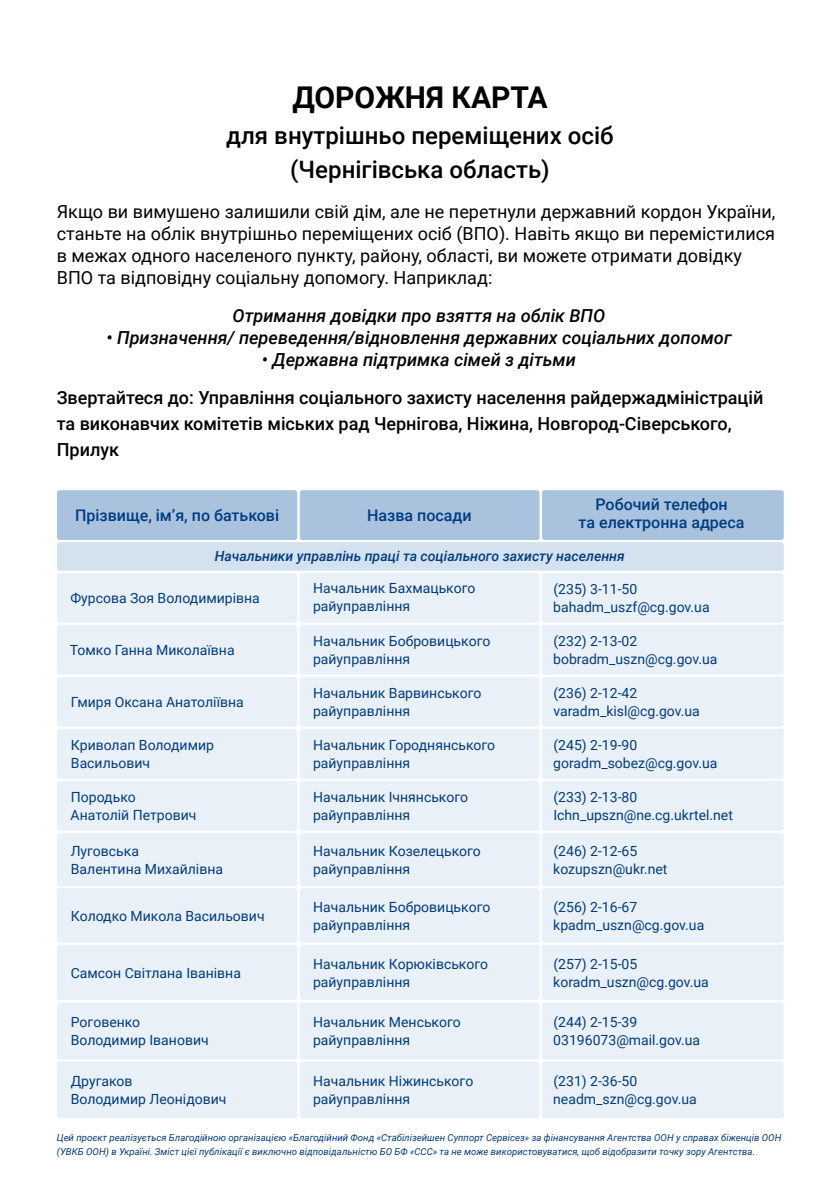
<style>
.page{position:relative;width:840px;height:1191px;background:#fff}
.page>*{position:absolute;margin:0;border:0;box-sizing:border-box;transform-origin:0 0}
.t1{font:700 30px "Roboto";color:#030304}
.t2{font:500 24px/34px "Roboto";color:#030304;text-align:center}
.t3{font:18px/22px "Roboto";color:#030304}
.t4{font:500 18px/26px "Roboto";color:#030304}
.t5{font:italic 500 18px "Roboto";color:#030304}
.t6{font:500 16px/18px "Roboto";color:#003c7f;text-align:center}
.t7{font:14px/18px "Roboto";color:#003c7f}
.t8{font:italic 500 14px "Roboto";color:#003c7f}
.t9{font:italic 9.6px/14px "Roboto";color:#003c7f}
</style>
<div class="page">
<div style="left:57px;top:490px;width:240px;height:50px;background:#a9c3df;border-radius:3px"></div>
<div style="left:299px;top:490px;width:240px;height:50px;background:#a9c3df;border-radius:3px"></div>
<div style="left:541px;top:490px;width:242px;height:50px;background:#a9c3df;border-radius:3px"></div>
<div style="left:57px;top:573px;width:240px;height:49px;background:#eaf0f7;border-radius:3px"></div>
<div style="left:299px;top:573px;width:240px;height:49px;background:#eaf0f7;border-radius:3px"></div>
<div style="left:541px;top:573px;width:242px;height:49px;background:#eaf0f7;border-radius:3px"></div>
<div style="left:57px;top:625px;width:240px;height:49px;background:#eaf0f7;border-radius:3px"></div>
<div style="left:299px;top:625px;width:240px;height:49px;background:#eaf0f7;border-radius:3px"></div>
<div style="left:541px;top:625px;width:242px;height:49px;background:#eaf0f7;border-radius:3px"></div>
<div style="left:57px;top:677px;width:240px;height:49px;background:#eaf0f7;border-radius:3px"></div>
<div style="left:299px;top:677px;width:240px;height:49px;background:#eaf0f7;border-radius:3px"></div>
<div style="left:541px;top:677px;width:242px;height:49px;background:#eaf0f7;border-radius:3px"></div>
<div style="left:57px;top:729px;width:240px;height:49px;background:#eaf0f7;border-radius:3px"></div>
<div style="left:299px;top:729px;width:240px;height:49px;background:#eaf0f7;border-radius:3px"></div>
<div style="left:541px;top:729px;width:242px;height:49px;background:#eaf0f7;border-radius:3px"></div>
<div style="left:57px;top:781px;width:240px;height:49px;background:#eaf0f7;border-radius:3px"></div>
<div style="left:299px;top:781px;width:240px;height:49px;background:#eaf0f7;border-radius:3px"></div>
<div style="left:541px;top:781px;width:242px;height:49px;background:#eaf0f7;border-radius:3px"></div>
<div style="left:57px;top:833px;width:240px;height:53px;background:#eaf0f7;border-radius:3px"></div>
<div style="left:299px;top:833px;width:240px;height:53px;background:#eaf0f7;border-radius:3px"></div>
<div style="left:541px;top:833px;width:242px;height:53px;background:#eaf0f7;border-radius:3px"></div>
<div style="left:57px;top:888px;width:240px;height:54px;background:#eaf0f7;border-radius:3px"></div>
<div style="left:299px;top:888px;width:240px;height:54px;background:#eaf0f7;border-radius:3px"></div>
<div style="left:541px;top:888px;width:242px;height:54px;background:#eaf0f7;border-radius:3px"></div>
<div style="left:57px;top:944px;width:240px;height:56px;background:#eaf0f7;border-radius:3px"></div>
<div style="left:299px;top:944px;width:240px;height:56px;background:#eaf0f7;border-radius:3px"></div>
<div style="left:541px;top:944px;width:242px;height:56px;background:#eaf0f7;border-radius:3px"></div>
<div style="left:57px;top:1002px;width:240px;height:57px;background:#eaf0f7;border-radius:3px"></div>
<div style="left:299px;top:1002px;width:240px;height:57px;background:#eaf0f7;border-radius:3px"></div>
<div style="left:541px;top:1002px;width:242px;height:57px;background:#eaf0f7;border-radius:3px"></div>
<div style="left:57px;top:1061px;width:240px;height:57px;background:#eaf0f7;border-radius:3px"></div>
<div style="left:299px;top:1061px;width:240px;height:57px;background:#eaf0f7;border-radius:3px"></div>
<div style="left:541px;top:1061px;width:242px;height:57px;background:#eaf0f7;border-radius:3px"></div>
<div style="left:57px;top:542px;width:726px;height:29px;background:#d4e1ef;border-radius:3px"></div>
<h1 class="t1" style="left:292px;top:76px;width:256px">ДОРОЖНЯ КАРТА</h1>
<h2 class="t2" style="left:226px;top:118px;width:388px">для внутрішньо переміщених осіб (Чернігівська область)</h2>
<p class="t3" style="left:57px;top:200px;width:719px">Якщо ви вимушено залишили свій дім, але не перетнули державний кордон України, станьте на облік внутрішньо переміщених осіб (ВПО). Навіть якщо ви перемістилися в межах одного населеного пункту, району, області, ви можете отримати довідку ВПО та відповідну соціальну допомогу. Наприклад:</p>
<p class="t5" style="left:232px;top:303px;width:374px">Отримання довідки про взяття на облік ВПО</p>
<p class="t5" style="left:106px;top:325px;width:626px">• Призначення/ переведення/відновлення державних соціальних допомог</p>
<p class="t5" style="left:262px;top:347px;width:315px">• Державна підтримка сімей з дітьми</p>
<p class="t4" style="left:57px;top:384px;width:707px">Звертайтеся до: Управління соціального захисту населення райдержадміністрацій та виконавчих комітетів міських рад Чернігова, Ніжина, Новгород-Сіверського,<br>Прилук</p>
<p class="t6" style="left:75px;top:506px;width:205px">Прізвище, ім’я, по батькові</p>
<p class="t6" style="left:367px;top:506px;width:106px">Назва посади</p>
<p class="t6" style="left:578px;top:495px;width:167px">Робочий телефон<br>та електронна адреса</p>
<p class="t8" style="left:214px;top:546px;width:411px">Начальники управлінь праці та соціального захисту населення</p>
<p class="t7" style="left:70px;top:588px;width:191px">Фурсова Зоя Володимирівна</p>
<p class="t7" style="left:313px;top:578px;width:164px">Начальник Бахмацького райуправління</p>
<p class="t7" style="left:553px;top:579px;width:158px">(235) 3-11-50 bahadm_uszf@cg.gov.ua</p>
<p class="t7" style="left:70px;top:641px;width:166px">Томко Ганна Миколаївна</p>
<p class="t7" style="left:313px;top:631px;width:179px">Начальник Бобровицького райуправління</p>
<p class="t7" style="left:553px;top:631px;width:166px">(232) 2-13-02 bobradm_uszn@cg.gov.ua</p>
<p class="t7" style="left:71px;top:692px;width:174px">Гмиря Оксана Анатоліївна</p>
<p class="t7" style="left:313px;top:683px;width:170px">Начальник Варвинського райуправління</p>
<p class="t7" style="left:553px;top:683px;width:148px">(236) 2-12-42 varadm_kisl@cg.gov.ua</p>
<p class="t7" style="left:71px;top:735px;width:144px">Криволап Володимир<br>Васильович</p>
<p class="t7" style="left:313px;top:735px;width:183px">Начальник Городнянського райуправління</p>
<p class="t7" style="left:553px;top:735px;width:166px">(245) 2-19-90 goradm_sobez@cg.gov.ua</p>
<p class="t7" style="left:71px;top:787px;width:127px">Породько<br>Анатолій Петрович</p>
<p class="t7" style="left:313px;top:787px;width:156px">Начальник Ічнянського райуправління</p>
<p class="t7" style="left:553px;top:787px;width:181px">(233) 2-13-80<br>Ichn_upszn@ne.cg.ukrtel.net</p>
<p class="t7" style="left:71px;top:841px;width:154px">Луговська<br>Валентина Михайлівна</p>
<p class="t7" style="left:313px;top:841px;width:169px">Начальник Козелецького райуправління</p>
<p class="t7" style="left:553px;top:841px;width:116px">(246) 2-12-65 kozupszn@ukr.net</p>
<p class="t7" style="left:71px;top:906px;width:195px">Колодко Микола Васильович</p>
<p class="t7" style="left:313px;top:897px;width:179px">Начальник Бобровицького райуправління</p>
<p class="t7" style="left:553px;top:897px;width:152px">(256) 2-16-67 kpadm_uszn@cg.gov.ua</p>
<p class="t7" style="left:71px;top:963px;width:172px">Самсон Світлана Іванівна</p>
<p class="t7" style="left:313px;top:954px;width:176px">Начальник Корюківського райуправління</p>
<p class="t7" style="left:553px;top:954px;width:157px">(257) 2-15-05 koradm_uszn@cg.gov.ua</p>
<p class="t7" style="left:71px;top:1012px;width:139px">Роговенко<br>Володимир Іванович</p>
<p class="t7" style="left:313px;top:1012px;width:149px">Начальник Менського райуправління</p>
<p class="t7" style="left:553px;top:1012px;width:148px">(244) 2-15-39<br>03196073@mail.gov.ua</p>
<p class="t7" style="left:71px;top:1071px;width:157px">Другаков<br>Володимир Леонідович</p>
<p class="t7" style="left:313px;top:1071px;width:162px">Начальник Ніжинського райуправління</p>
<p class="t7" style="left:553px;top:1071px;width:145px">(231) 2-36-50 neadm_szn@cg.gov.ua</p>
<p class="t9" style="left:57px;top:1130px;width:725px">Цей проєкт реалізується Благодійною організацією «Благодійний Фонд «Стабілізейшен Суппорт Сервісез» за фінансування Агентства ООН у справах біженців ООН (УВКБ ООН) в Україні. Зміст цієї публікації є виключно відповідальністю БО БФ «ССС» та не може використовуватися, щоб відобразити точку зору Агентства.</p>
</div>
